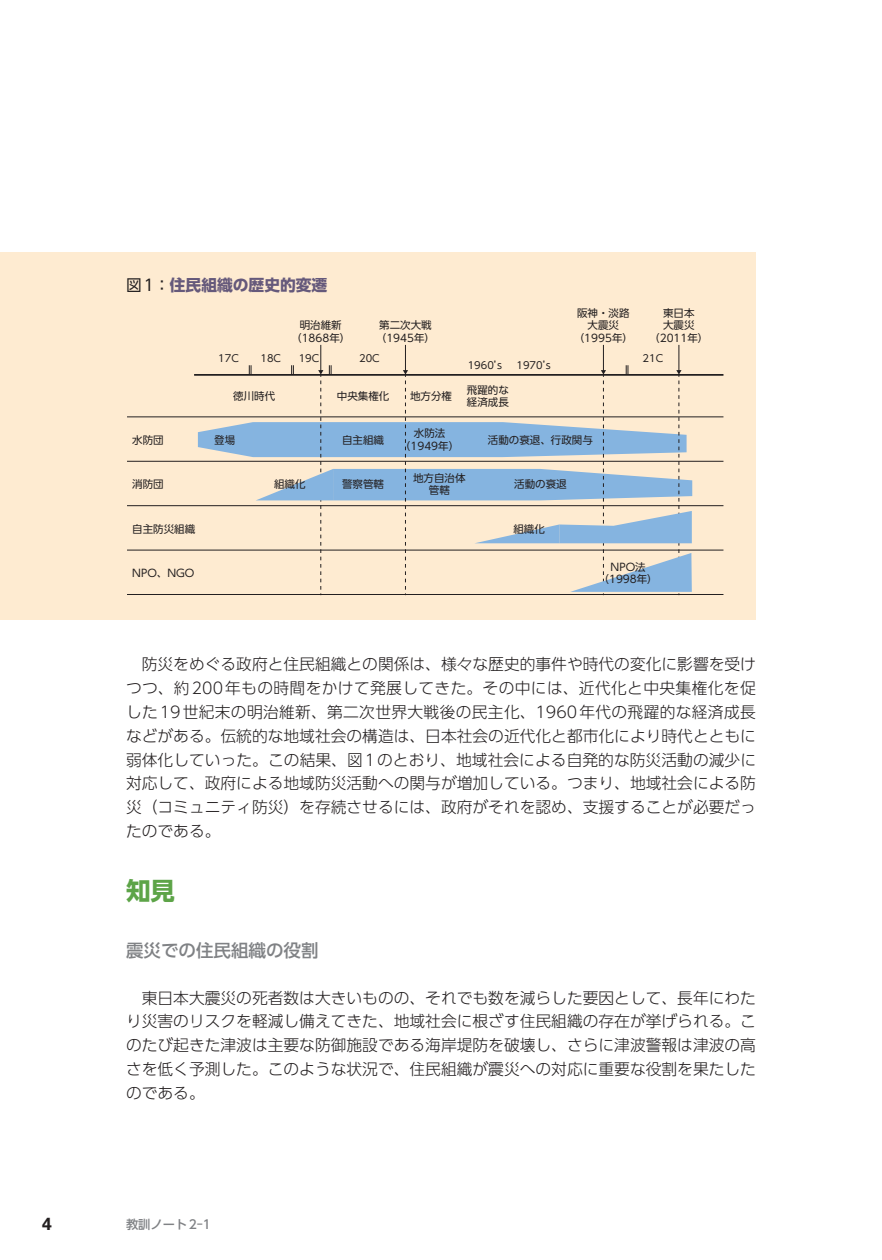
<style>
.page{position:relative;width:882px;height:1260px;background:#fff}
.page>*{position:absolute;margin:0;border:0;box-sizing:border-box;transform-origin:0 0}
.t1{font:700 24.5px "UD Shin Go Pro";color:#5da448}
.t2{font:500 17.5px "UD Shin Go Pro";color:#808285}
.t3{font:700 17.5px "Univers LT Std";color:#231f20}
.t4{font:300 15.75px/23.8px "UD Shin Go Pro";color:#231f20;text-align:justify}
.t5{font:700 15.75px "UD Shin Go Pro";color:#65597b}
.t6{font:500 12.25px "UD Shin Go Pro";color:#808285}
.t7{font:10.5px/12.6px "UD Shin Go Pro";color:#231f20;text-align:center}
.t8{font:9.97px "UD Shin Go Pro";color:#231f20}
.s1{font-weight:400;color:#231f20}
</style>
<div class="page">
<div style="left:0;top:252px;width:756px;height:368px;background:#feebd1"></div>
<hr style="left:194px;top:374px;width:529px;height:2px;background:#231f20">
<hr style="left:127px;top:416px;width:596px;height:1px;background:#231f20">
<hr style="left:127px;top:461px;width:596px;height:1px;background:#231f20">
<hr style="left:127px;top:505px;width:596px;height:1px;background:#231f20">
<hr style="left:127px;top:550px;width:596px;height:1px;background:#231f20">
<hr style="left:127px;top:594px;width:596px;height:1px;background:#231f20">
<svg style="left:198px;top:345px;width:494px;height:249px"></svg>
<p class="t5" style="left:126px;top:272px;width:203px"><span class="s1">図1：</span>住民組織の歴史的変遷</p>
<p class="t7" style="left:291px;top:319px;width:61px">明治維新（1868年）</p>
<p class="t7" style="left:376px;top:319px;width:61px">第二次大戦（1945年）</p>
<p class="t7" style="left:574px;top:306px;width:61px">阪神・淡路大震災（1995年）</p>
<p class="t7" style="left:649px;top:306px;width:61px">東日本<br>大震災（2011年）</p>
<p class="t8" style="left:218px;top:350px;width:22px">17C</p>
<p class="t8" style="left:261px;top:350px;width:22px">18C</p>
<p class="t8" style="left:299px;top:350px;width:22px">19C</p>
<p class="t8" style="left:359px;top:350px;width:22px">20C</p>
<p class="t8" style="left:643px;top:350px;width:22px">21C</p>
<p class="t8" style="left:468px;top:357px;width:38px">1960’s</p>
<p class="t8" style="left:516px;top:357px;width:38px">1970’s</p>
<p class="t7" style="left:233px;top:389px;width:44px">徳川時代</p>
<p class="t7" style="left:337px;top:389px;width:54px">中央集権化</p>
<p class="t7" style="left:410px;top:389px;width:44px">地方分権</p>
<p class="t7" style="left:132px;top:433px;width:33px">水防団</p>
<p class="t7" style="left:214px;top:433px;width:23px">登場</p>
<p class="t7" style="left:342px;top:433px;width:44px">自主組織</p>
<p class="t7" style="left:400px;top:427px;width:61px">水防法（1949年）</p>
<p class="t7" style="left:467px;top:383px;width:44px;text-align:left">飛躍的な経済成長</p>
<p class="t7" style="left:488px;top:433px;width:107px">活動の衰退、行政関与</p>
<p class="t7" style="left:132px;top:478px;width:33px">消防団</p>
<p class="t7" style="left:274px;top:478px;width:33px">組織化</p>
<p class="t7" style="left:342px;top:478px;width:44px">警察管轄</p>
<p class="t7" style="left:413px;top:471px;width:54px">地方自治体管轄</p>
<p class="t7" style="left:514px;top:478px;width:54px">活動の衰退</p>
<p class="t7" style="left:132px;top:522px;width:65px">自主防災組織</p>
<p class="t7" style="left:513px;top:522px;width:33px">組織化</p>
<p class="t7" style="left:132px;top:566px;width:64px">NPO、NGO</p>
<p class="t7" style="left:599px;top:560px;width:61px">NPO法（1998年）</p>
<p class="t4" style="left:126px;top:652px;width:632px;text-indent:16px">防災をめぐる政府と住民組織との関係は、様々な歴史的事件や時代の変化に影響を受けつつ、約200年もの時間をかけて発展してきた。その中には、近代化と中央集権化を促した19世紀末の明治維新、第二次世界大戦後の民主化、1960年代の飛躍的な経済成長などがある。伝統的な地域社会の構造は、日本社会の近代化と都市化により時代とともに弱体化していった。この結果、図1のとおり、地域社会による自発的な防災活動の減少に対応して、政府による地域防災活動への関与が増加している。つまり、地域社会による防災（コミュニティ防災）を存続させるには、政府がそれを認め、支援することが必要だったのである。</p>
<h1 class="t1" style="left:126px;top:871px;width:50px">知見</h1>
<p class="t2" style="left:126px;top:936px;width:194px">震災での住民組織の役割</p>
<p class="t4" style="left:126px;top:985px;width:631px;text-indent:16px">東日本大震災の死者数は大きいものの、それでも数を減らした要因として、長年にわたり災害のリスクを軽減し備えてきた、地域社会に根ざす住民組織の存在が挙げられる。このたび起きた津波は主要な防御施設である海岸堤防を破壊し、さらに津波警報は津波の高さを低く予測した。このような状況で、住民組織が震災への対応に重要な役割を果たしたのである。</p>
<p class="t3" style="left:42px;top:1214px;width:11px">4</p>
<p class="t6" style="left:126px;top:1215px;width:87px">教訓ノート2-1</p>
</div>
